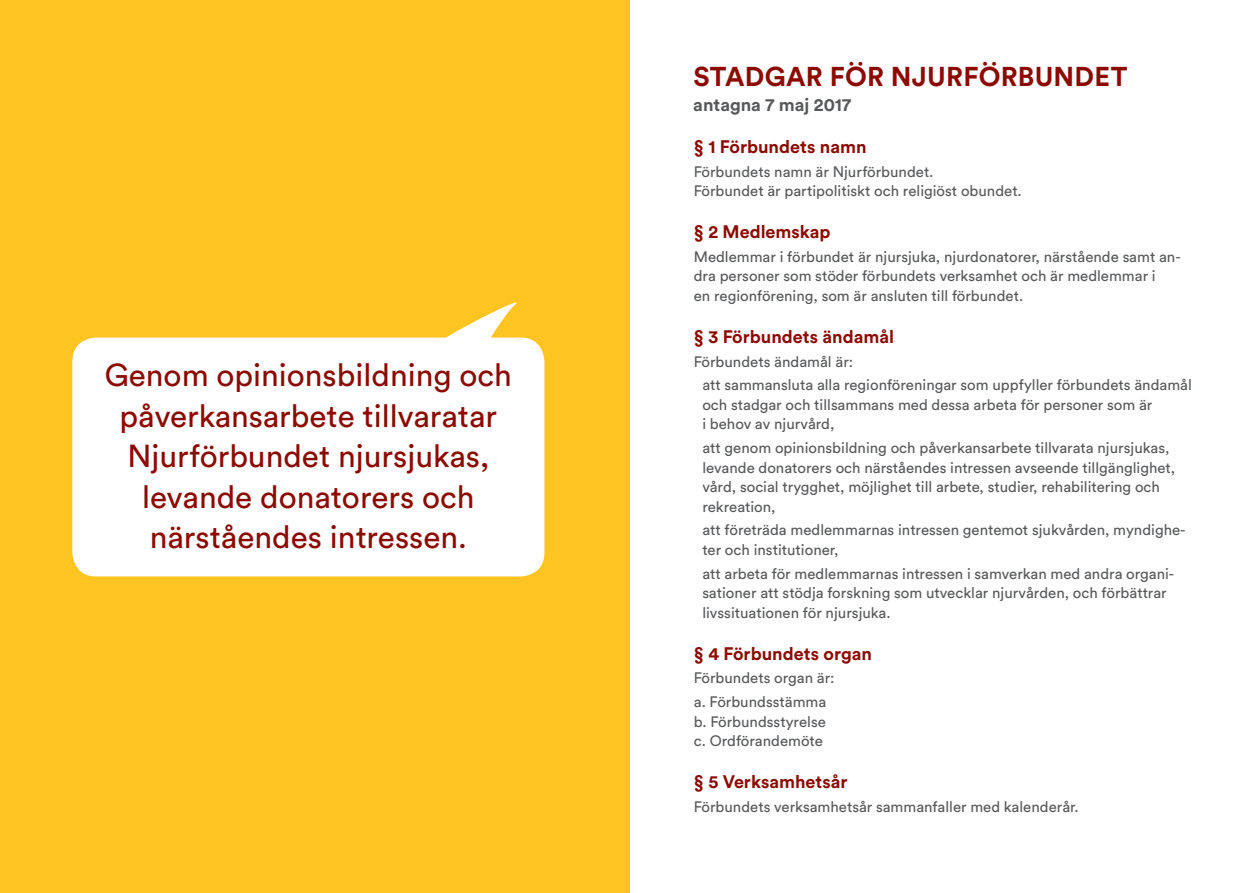
<style>
.page{position:relative;width:1259px;height:893px;background:#fff}
.page>*{position:absolute;margin:0;border:0;box-sizing:border-box;transform-origin:0 0}
.t1{font:31.5px/40.5px "Circular Pro";color:#8b0a02;text-align:center}
.t2{font:700 27px "Circular Pro";letter-spacing:.01em;color:#8b0a02}
.Brödtext{font:700 18px "Circular Pro";color:#8b0a02}
.t3{font:700 18px "Circular Pro";color:#57585a}
.Brödtext-2{font:15px/19.5px "Circular Pro";color:#57585a}
</style>
<div class="page">
<div style="left:0;top:0;width:629px;height:893px;background:#fec422"></div>
<svg style="left:72px;top:302px;width:472px;height:274px;fill:#fff"></svg>
<p class="t1" style="left:105px;top:354px;width:409px">Genom opinionsbildning och påverkansarbete tillvaratar<br>Njurförbundet njursjukas, levande donatorers och närståendes intressen.</p>
<p class="t2" style="left:693px;top:58px;width:435px">STADGAR FÖR NJURFÖRBUNDET</p>
<p class="t3" style="left:693px;top:93px;width:159px">antagna 7 maj 2017</p>
<p class="Brödtext" style="left:694px;top:134px;width:174px">§ 1 Förbundets namn</p>
<p class="Brödtext-2" style="left:694px;top:161px;width:329px">Förbundets namn är Njurförbundet.<br>Förbundet är partipolitiskt och religiöst obundet.</p>
<p class="Brödtext" style="left:694px;top:219px;width:138px">§ 2 Medlemskap</p>
<p class="Brödtext-2" style="left:694px;top:246px;width:488px">Medlemmar i förbundet är njursjuka, njurdonatorer, närstående samt an&shy;dra personer som stöder förbundets verksamhet och är medlemmar i<br>en regionförening, som är ansluten till förbundet.</p>
<p class="Brödtext" style="left:694px;top:324px;width:202px">§ 3 Förbundets ändamål</p>
<p class="Brödtext-2" style="left:694px;top:351px;width:161px">Förbundets ändamål är:</p>
<p class="Brödtext-2" style="left:702px;top:375px;width:491px">att sammansluta alla regionföreningar som uppfyller förbundets ändamål och stadgar och tillsammans med dessa arbeta för personer som är<br>i behov av njurvård,</p>
<p class="Brödtext-2" style="left:702px;top:437px;width:469px">att genom opinionsbildning och påverkansarbete tillvarata njursjukas,</p>
<p class="Brödtext-2" style="left:702px;top:457px;width:474px">levande donatorers och närståendes intressen avseende tillgänglighet, vård, social trygghet, möjlighet till arbete, studier, rehabilitering och rekreation,</p>
<p class="Brödtext-2" style="left:702px;top:520px;width:485px">att företräda medlemmarnas intressen gentemot sjukvården, myndighe&shy;ter och institutioner,</p>
<p class="Brödtext-2" style="left:702px;top:563px;width:473px">att arbeta för medlemmarnas intressen i samverkan med andra organi&shy;sationer att stödja forskning som utvecklar njurvården, och förbättrar livssituationen för njursjuka.</p>
<p class="Brödtext" style="left:694px;top:641px;width:180px">§ 4 Förbundets organ</p>
<p class="Brödtext-2" style="left:694px;top:668px;width:142px">Förbundets organ är:</p>
<p class="Brödtext-2" style="left:694px;top:691px;width:134px">a. Förbundsstämma</p>
<p class="Brödtext-2" style="left:694px;top:711px;width:133px">b. Förbundsstyrelse</p>
<p class="Brödtext-2" style="left:694px;top:730px;width:131px">c. Ordförandemöte</p>
<p class="Brödtext" style="left:694px;top:769px;width:155px">§ 5 Verksamhetsår</p>
<p class="Brödtext-2" style="left:694px;top:796px;width:386px">Förbundets verksamhetsår sammanfaller med kalenderår.</p>
</div>
